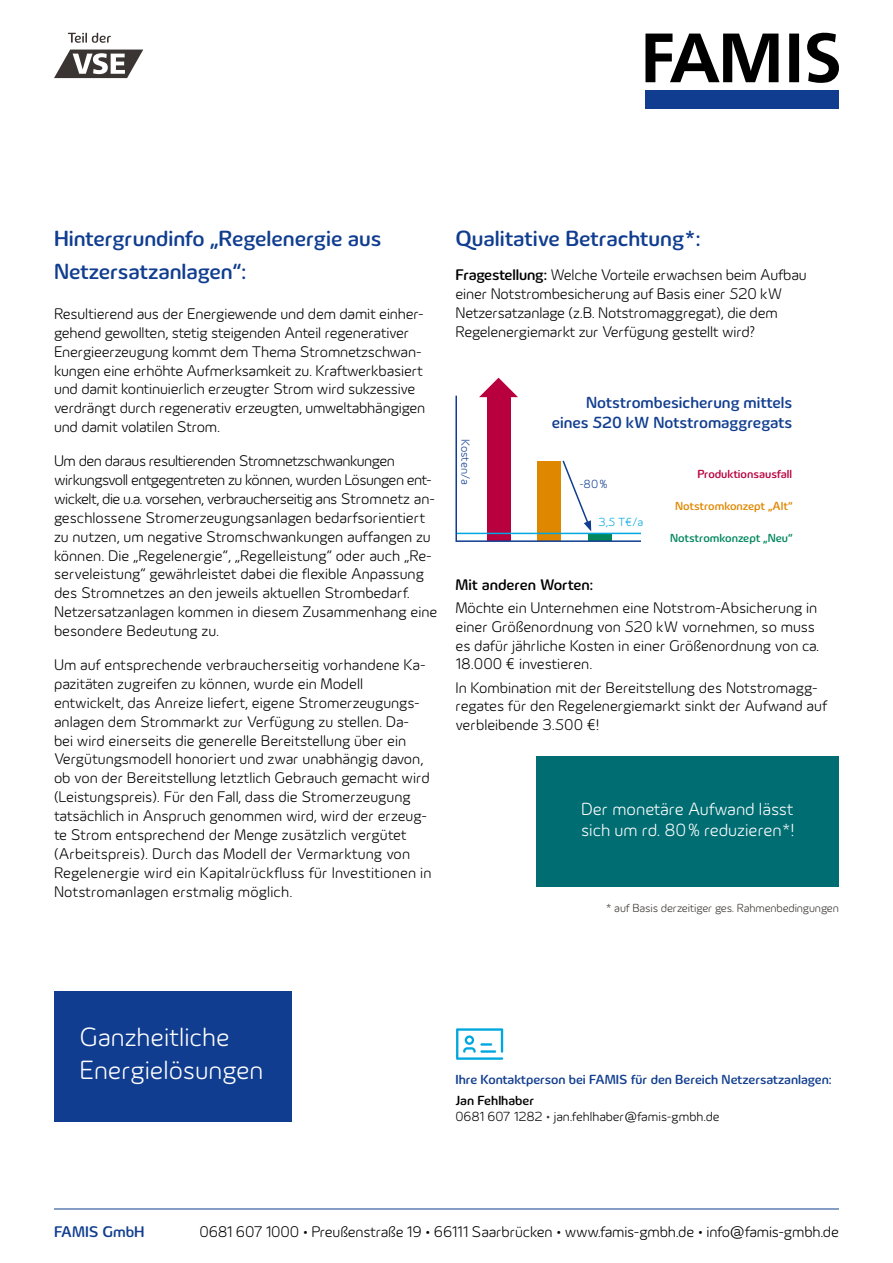
<style>
.page{position:relative;width:893px;height:1263px;background:#fff}
.page>*{position:absolute;margin:0;border:0;box-sizing:border-box;transform-origin:0 0}
.t1{font:300 27px/32.4px "Innogy";color:#fff}
.t2{font:500 22.5px/32.4px "Innogy";color:#103d8f}
.t3{font:300 18px/21.6px "Innogy";color:#fff}
.t4{font:500 16.5px/19.8px "Innogy";color:#103d8f;text-align:right}
.t5{font:300 15.75px/18.9px "Innogy";letter-spacing:-.01em;color:#000}
.t6{font:500 15.75px "Innogy";color:#000}
.t7{font:500 15.75px "Innogy";color:#103d8f}
.t8{font:500 13.5px "Innogy";color:#103d8f}
.t9{font:300 13.5px/16.2px "Innogy";color:#000}
.t10{font:300 12px "Innogy";letter-spacing:-.01em;color:#3a3532}
.t11{font:500 12px "Innogy";color:#e08700}
.t12{font:500 12px "Innogy";color:#00875c}
.t13{font:500 12px "Innogy";color:#b9003e}
.t14{font:300 12px "Innogy";letter-spacing:-.01em;color:#103d8f}
.t15{font:300 12px "Innogy";color:#00a7df}
.s1{font-weight:500}
.s2{color:#3a3532}
</style>
<div class="page">
<hr style="left:54px;top:1208px;width:785px;height:1px;background:#103d8f">
<svg style="left:68px;top:33px;width:43px;height:10px"></svg>
<svg style="left:54px;top:50px;width:89px;height:28px"></svg>
<div style="left:645px;top:90px;width:194px;height:18px;background:#103d8f"></div>
<svg style="left:645px;top:33px;width:194px;height:50px"></svg>
<svg style="left:456px;top:1028px;width:47px;height:32px"></svg>
<svg style="left:455px;top:378px;width:186px;height:164px"></svg>
<div style="left:536px;top:756px;width:303px;height:131px;background:#006d72"></div>
<div style="left:54px;top:991px;width:238px;height:131px;background:#103d8f"></div>
<h2 class="t2" style="left:54px;top:222px;width:329px">Hintergrundinfo „Regelenergie aus<br>Netzersatzanlagen“:</h2>
<p class="t5" style="left:54px;top:304px;width:373px">Resultierend aus der Energiewende und dem damit einher&shy;gehend gewollten, stetig steigenden Anteil regenerativer Energieerzeugung kommt dem Thema Stromnetzschwan&shy;kungen eine erhöhte Aufmerksamkeit zu. Kraftwerkbasiert und damit kontinuierlich erzeugter Strom wird sukzessive verdrängt durch regenerativ erzeugten, umweltabhängigen und damit volatilen Strom.</p>
<p class="t5" style="left:54px;top:451px;width:385px">Um den daraus resultierenden Stromnetzschwankungen wirkungsvoll entgegentreten zu können, wurden Lösungen ent&shy;wickelt, die u.a. vorsehen, verbraucherseitig ans Stromnetz an&shy;geschlossene Stromerzeugungsanlagen bedarfsorientiert zu nutzen, um negative Stromschwankungen auffangen zu können. Die „Regelenergie“, „Regelleistung“ oder auch „Re&shy;serveleistung“ gewährleistet dabei die flexible Anpassung des Stromnetzes an den jeweils aktuellen Strombedarf.<br>Netzersatzanlagen kommen in diesem Zusammenhang eine besondere Bedeutung zu.</p>
<p class="t5" style="left:54px;top:655px;width:379px">Um auf entsprechende verbraucherseitig vorhandene Ka&shy;pazitäten zugreifen zu können, wurde ein Modell entwickelt, das Anreize liefert, eigene Stromerzeugungs&shy;anlagen dem Strommarkt zur Verfügung zu stellen. Da&shy;bei wird einerseits die generelle Bereitstellung über ein Vergütungsmodell honoriert und zwar unabhängig davon, ob von der Bereitstellung letztlich Gebrauch gemacht wird (Leistungspreis). Für den Fall, dass die Stromerzeugung tatsächlich in Anspruch genommen wird, wird der erzeug&shy;te Strom entsprechend der Menge zusätzlich vergütet (Arbeitspreis). Durch das Modell der Vermarktung von Regelenergie wird ein Kapitalrückfluss für Investitionen in Notstromanlagen erstmalig möglich.</p>
<h2 class="t2" style="left:455px;top:222px;width:246px">Qualitative Betrachtung*:</h2>
<p class="t5" style="left:455px;top:265px;width:353px"><span class="s1">Fragestellung:</span> Welche Vorteile erwachsen beim Aufbau einer Notstrombesicherung auf Basis einer 520 kW Netzersatzanlage (z.B. Notstromaggregat), die dem Regelenergiemarkt zur Verfügung gestellt wird?</p>
<p class="t14" style="left:472px;top:439px;width:47px;rotate:90deg">Kosten/a</p>
<p class="t4" style="left:552px;top:393px;width:242px">Notstrombesicherung mittels eines 520 kW Notstromaggregats</p>
<p class="t14" style="left:579px;top:477px;width:29px">-80%</p>
<p class="t15" style="left:598px;top:515px;width:46px">3,5 T€/a</p>
<p class="t13" style="left:697px;top:467px;width:96px">Produktionsausfall</p>
<p class="t11" style="left:675px;top:499px;width:119px">Notstromkonzept „Alt“</p>
<p class="t12" style="left:670px;top:531px;width:124px">Notstromkonzept „Neu“</p>
<p class="t6" style="left:455px;top:575px;width:139px">Mit anderen Worten:</p>
<p class="t5" style="left:455px;top:598px;width:365px">Möchte ein Unternehmen eine Notstrom-Absicherung in einer Größenordnung von 520 kW vornehmen, so muss es dafür jährliche Kosten in einer Größenordnung von ca.<br>18.000 € investieren.</p>
<p class="t5" style="left:455px;top:678px;width:373px">In Kombination mit der Bereitstellung des Notstromagg&shy;regates für den Regelenergiemarkt sinkt der Aufwand auf verbleibende 3.500 €!</p>
<p class="t3" style="left:581px;top:798px;width:215px">Der monetäre Aufwand lässt sich um rd. 80% reduzieren*!</p>
<p class="t10" style="left:606px;top:901px;width:235px">* auf Basis derzeitiger ges. Rahmenbedingungen</p>
<h1 class="t1" style="left:80px;top:1021px;width:185px">Ganzheitliche<br>Energielösungen</h1>
<p class="t8" style="left:455px;top:1072px;width:378px">Ihre Kontaktperson bei FAMIS für den Bereich Netzersatzanlagen:</p>
<p class="t9" style="left:455px;top:1092px;width:266px"><span class="s1">Jan Fehlhaber<br></span>0681 607 1282 <span class="s2">•</span> jan.fehlhaber@famis-gmbh.de</p>
<p class="t7" style="left:54px;top:1223px;width:92px">FAMIS GmbH</p>
<p class="t5" style="left:199px;top:1223px;width:641px">0681 607 1000 • Preußenstraße 19 • 66111 Saarbrücken • www.famis-gmbh.de • info@famis-gmbh.de</p>
</div>
